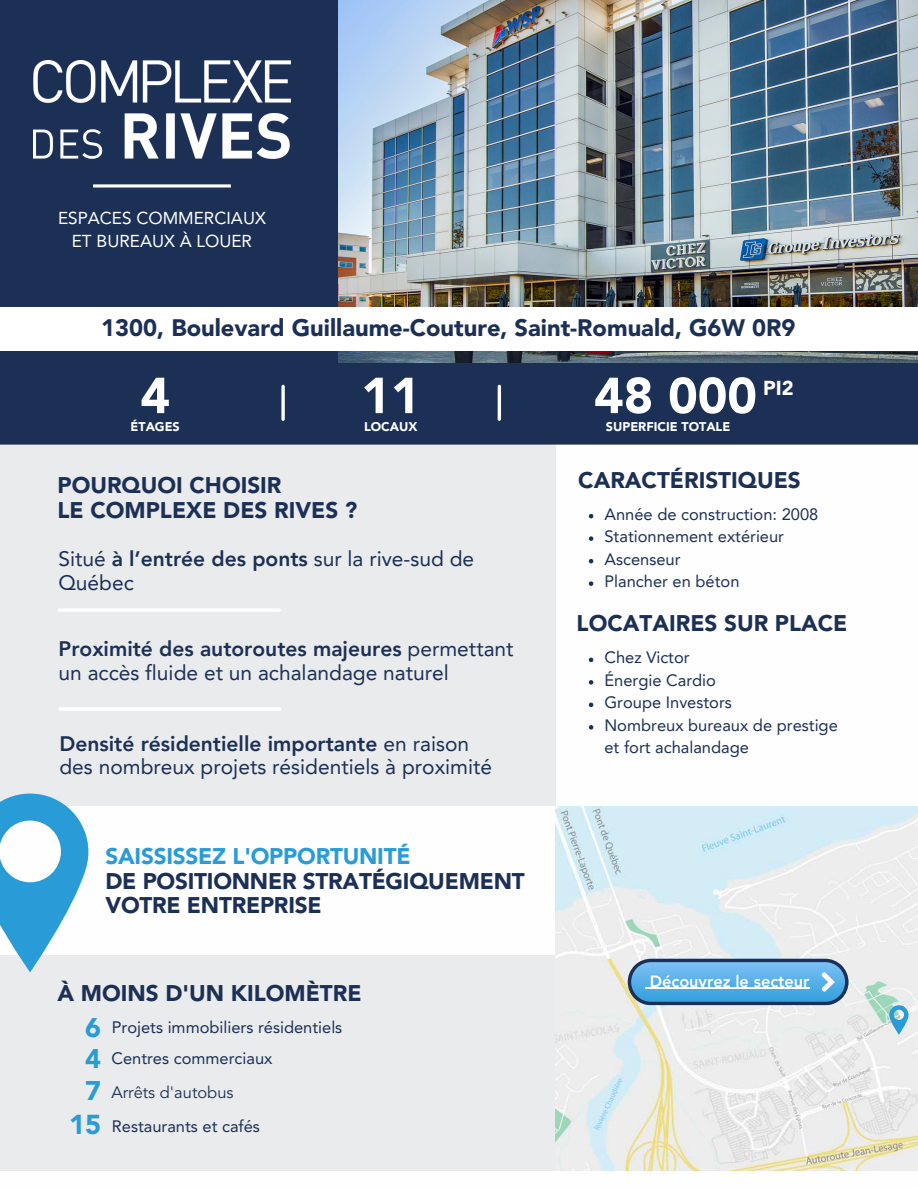
<style>
.page{position:relative;width:918px;height:1188px;background:#fff}
.page>*{position:absolute;margin:0;border:0;box-sizing:border-box;transform-origin:0 0}
.t1{font:900 50.1px "Avenir LT Std";color:#fff}
.t2{font:900 23.7px "Avenir LT Std";color:#1c3056}
.t3{font:900 22.5px/24.8px "Avenir LT Std";color:#1c3056}
.t4{font:900 22.5px "Avenir LT Std";letter-spacing:-.01em;color:#299cd8}
.t5{font:21px/23.7px "Avenir LT Pro";color:#1c3056}
.t6{font:900 20.1px "Avenir LT Std";color:#fff}
.t7{font:17.1px/23px "Avenir LT Std";color:#fff;text-align:center}
.t8{font:16.5px/22.5px "Avenir LT Pro";color:#1c3056}
.t9{font:16.5px/33.9px "Avenir LT Std";color:#1c3056}
.t10{font:800 16.35px "Avenir LT Pro";color:#fff}
.t11{font:900 12.6px "Avenir LT Std";color:#fff}
.s1{font-weight:800}
.s2{font-weight:900;font-size:26.85px;color:#299cd8}
.s3{font-style:inherit}
.s4{font-weight:900;font-size:27.15px;color:#299cd8}
</style>
<div class="page">
<div style="left:0;top:0;width:338px;height:367px;background:#1c3056"></div>
<img style="left:338px;top:0;width:580px;height:362px">
<div style="left:0;top:307px;width:918px;height:43px;background:#fff"></div>
<div style="left:0;top:405px;width:555px;height:401px;background:#e9ebed"></div>
<div style="left:0;top:363px;width:918px;height:82px;background:#1c3056"></div>
<svg style="left:281px;top:386px;width:4px;height:33px"></svg>
<hr style="left:498px;top:386px;width:3px;height:33px;background:#fff">
<div style="left:0;top:955px;width:918px;height:216px;background:#e9ebed"></div>
<hr style="left:59px;top:608px;width:220px;height:4px;background:#fff">
<hr style="left:60px;top:707px;width:220px;height:4px;background:#fff">
<svg style="left:0;top:794px;width:88px;height:178px"></svg>
<img style="left:555px;top:806px;width:363px;height:365px">
<svg style="left:889px;top:1005px;width:19px;height:29px"></svg>
<svg style="left:628px;top:959px;width:220px;height:46px"></svg>
<hr style="left:650px;top:988px;width:160px;height:1px;background:#fff">
<svg style="left:93px;top:184px;width:138px;height:4px"></svg>
<img style="left:34px;top:60px;width:256px;height:98px">
<svg style="left:589px;top:514px;width:4px;height:4px"></svg>
<svg style="left:589px;top:536px;width:4px;height:5px"></svg>
<svg style="left:589px;top:559px;width:4px;height:4px"></svg>
<svg style="left:589px;top:581px;width:4px;height:5px"></svg>
<svg style="left:589px;top:658px;width:4px;height:4px"></svg>
<svg style="left:589px;top:680px;width:4px;height:5px"></svg>
<svg style="left:589px;top:703px;width:4px;height:4px"></svg>
<svg style="left:589px;top:725px;width:4px;height:5px"></svg>
<p class="t7" style="left:58px;top:207px;width:209px">ESPACES COMMERCIAUX<br>ET BUREAUX À LOUER</p>
<p class="t2" style="left:101px;top:313px;width:696px">1300, Boulevard Guillaume-Couture, Saint-Romuald, G6W 0R9</p>
<h1 class="t1" style="left:594px;top:365px;width:164px">48 000</h1>
<p class="t11" style="left:606px;top:419px;width:126px">SUPERFICIE TOTALE</p>
<h1 class="t1" style="left:140px;top:365px;width:31px">4</h1>
<p class="t11" style="left:131px;top:419px;width:51px">ÉTAGES</p>
<h1 class="t1" style="left:361px;top:365px;width:61px">11</h1>
<p class="t11" style="left:364px;top:419px;width:55px">LOCAUX</p>
<p class="t6" style="left:763px;top:376px;width:32px">PI2</p>
<p class="t3" style="left:57px;top:473px;width:301px">POURQUOI CHOISIR<br>LE COMPLEXE DES RIVES ?</p>
<p class="t5" style="left:58px;top:547px;width:417px">Situé <span class="s1">à l’entrée des ponts</span> sur la rive-sud de<br>Québec</p>
<p class="t5" style="left:59px;top:637px;width:457px"><span class="s1">Proximité des autoroutes majeures</span> permettant un accès fluide et un achalandage naturel</p>
<p class="t5" style="left:59px;top:732px;width:434px"><span class="s1">Densité résidentielle importante</span> en raison des nombreux projets résidentiels à proximité</p>
<p class="t4" style="left:105px;top:842px;width:307px">SAISSISSEZ L'OPPORTUNITÉ</p>
<p class="t3" style="left:105px;top:868px;width:421px">DE POSITIONNER STRATÉGIQUEMENT<br>VOTRE ENTREPRISE</p>
<p class="t3" style="left:57px;top:981px;width:306px">À MOINS D'UN KILOMÈTRE</p>
<p class="t9" style="left:85px;top:1011px;width:259px"><span class="s2">6</span> Projets immobiliers résidentiels</p>
<p class="t9" style="left:85px;top:1041px;width:189px"><span class="s2">4</span> Centres commerciaux<br><span class="s2">7</span> <span class="s3">Arrêts d'autobus</span></p>
<p class="t9" style="left:69px;top:1109px;width:192px"><span class="s4">15</span> Restaurants et cafés</p>
<p class="t3" style="left:578px;top:468px;width:224px">CARACTÉRISTIQUES</p>
<p class="t8" style="left:604px;top:502px;width:215px">Année de construction: 2008<br>Stationnement extérieur<br>Ascenseur<br>Plancher en béton</p>
<p class="t3" style="left:577px;top:611px;width:272px">LOCATAIRES SUR PLACE</p>
<p class="t8" style="left:604px;top:646px;width:235px">Chez Victor<br>Énergie Cardio<br>Groupe Investors<br>Nombreux bureaux de prestige et fort achalandage</p>
<p class="t10" style="left:650px;top:971px;width:161px">Découvrez le secteur</p>
</div>
